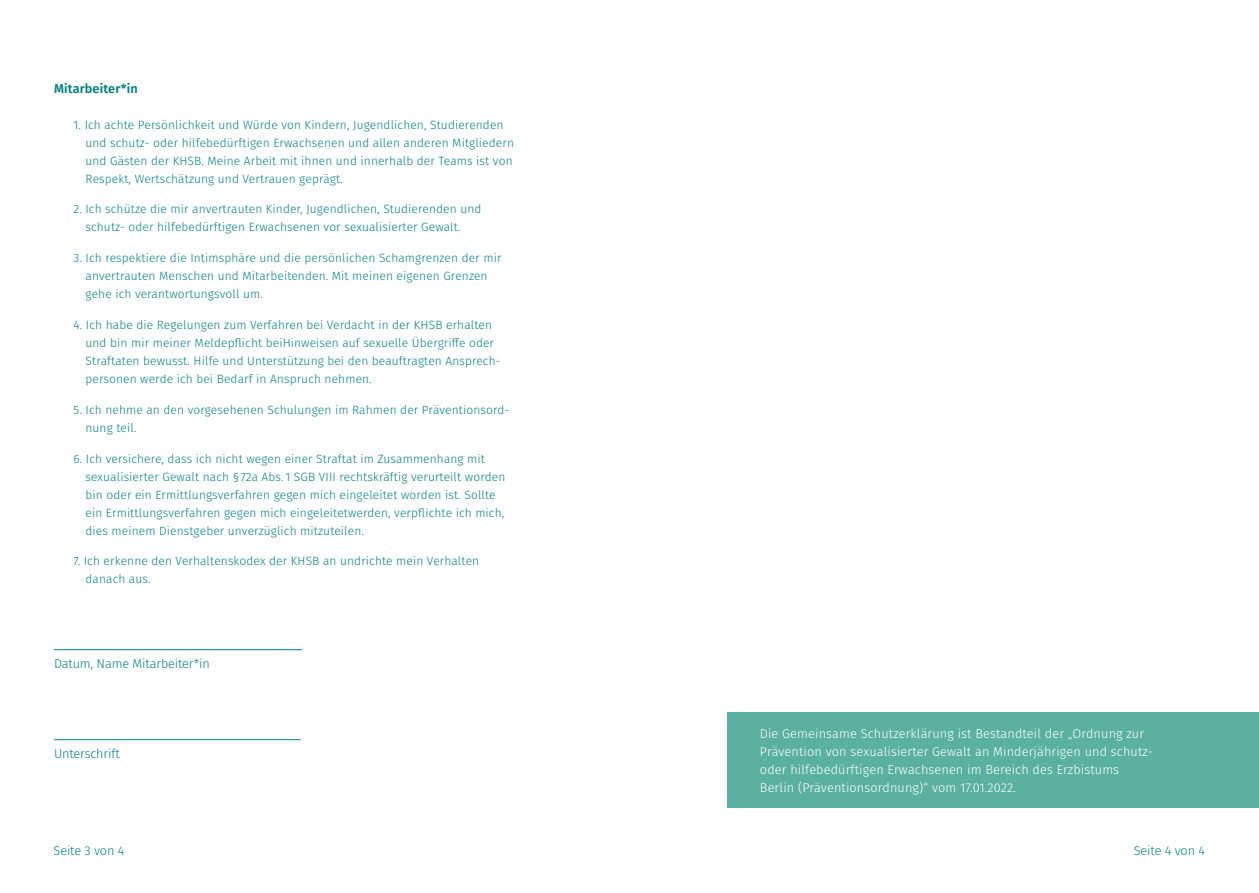
<style>
.page{position:relative;width:1259px;height:893px;background:#fff}
.page>*{position:absolute;margin:0;border:0;box-sizing:border-box;transform-origin:0 0}
.t1{font:300 12.75px/18px "Fira Sans";letter-spacing:.01em;color:#fff}
.t2{font:300 12.75px "Fira Sans";letter-spacing:-.01em;color:#038185}
.t3{font:600 12.75px "Fira Sans";letter-spacing:.01em;color:#038185}
.t4{font:300 12px/18px "Fira Sans";letter-spacing:.01em;color:#038185}
</style>
<div class="page">
<hr style="left:54px;top:649px;width:248px;height:1px;background:#038185">
<hr style="left:54px;top:739px;width:247px;height:1px;background:#038185">
<div style="left:727px;top:713px;width:532px;height:95px;background:#5bb19f"></div>
<p class="t3" style="left:54px;top:78px;width:85px">Mitarbeiter*in</p>
<p class="t4" style="left:86px;top:115px;width:430px;text-indent:-12px">1. Ich achte Persönlichkeit und Würde von Kindern, Jugendlichen, Studierenden und schutz- oder hilfebedürftigen Erwachsenen und allen anderen Mitgliedern und Gästen der KHSB. Meine Arbeit mit ihnen und innerhalb der Teams ist von Respekt, Wertschätzung und Vertrauen geprägt.</p>
<p class="t4" style="left:86px;top:200px;width:397px;text-indent:-12px">2. Ich schütze die mir anvertrauten Kinder, Jugendlichen, Studierenden und schutz- oder hilfebedürftigen Erwachsenen vor sexualisierter Gewalt.</p>
<p class="t4" style="left:86px;top:249px;width:417px;text-indent:-12px">3. Ich respektiere die Intimsphäre und die persönlichen Schamgrenzen der mir anvertrauten Menschen und Mitarbeitenden. Mit meinen eigenen Grenzen gehe ich verantwortungsvoll um.</p>
<p class="t4" style="left:86px;top:316px;width:416px;text-indent:-12px">4. Ich habe die Regelungen zum Verfahren bei Verdacht in der KHSB erhalten und bin mir meiner Meldepflicht beiHinweisen auf sexuelle Übergriffe oder Straftaten bewusst. Hilfe und Unterstützung bei den beauftragten Ansprech&shy;personen werde ich bei Bedarf in Anspruch nehmen.</p>
<p class="t4" style="left:86px;top:400px;width:425px;text-indent:-12px">5. Ich nehme an den vorgesehenen Schulungen im Rahmen der Präventionsord&shy;nung teil.</p>
<p class="t4" style="left:86px;top:449px;width:421px;text-indent:-12px">6. Ich versichere, dass ich nicht wegen einer Straftat im Zusammenhang mit sexualisierter Gewalt nach § 72a Abs. 1 SGB VIII rechtskräftig verurteilt worden bin oder ein Ermittlungsverfahren gegen mich eingeleitet worden ist. Sollte ein Ermittlungsverfahren gegen mich eingeleitetwerden, verpflichte ich mich, dies meinem Dienstgeber unverzüglich mitzuteilen.</p>
<p class="t4" style="left:86px;top:552px;width:395px;text-indent:-12px">7. Ich erkenne den Verhaltenskodex der KHSB an undrichte mein Verhalten danach aus.</p>
<p class="t2" style="left:54px;top:654px;width:157px">Datum, Name Mitarbeiter*in</p>
<p class="t2" style="left:54px;top:744px;width:67px">Unterschrift</p>
<p class="t1" style="left:760px;top:724px;width:394px">Die Gemeinsame Schutzerklärung ist Bestandteil der „Ordnung zur Prävention von sexualisierter Gewalt an Minderjährigen und schutz&shy;oder hilfebedürftigen Erwachsenen im Bereich des Erzbistums Berlin (Präventionsordnung)“ vom 17.01.2022.</p>
<p class="t2" style="left:54px;top:841px;width:72px">Seite 3 von 4</p>
<p class="t2" style="left:1133px;top:841px;width:73px">Seite 4 von 4</p>
</div>
